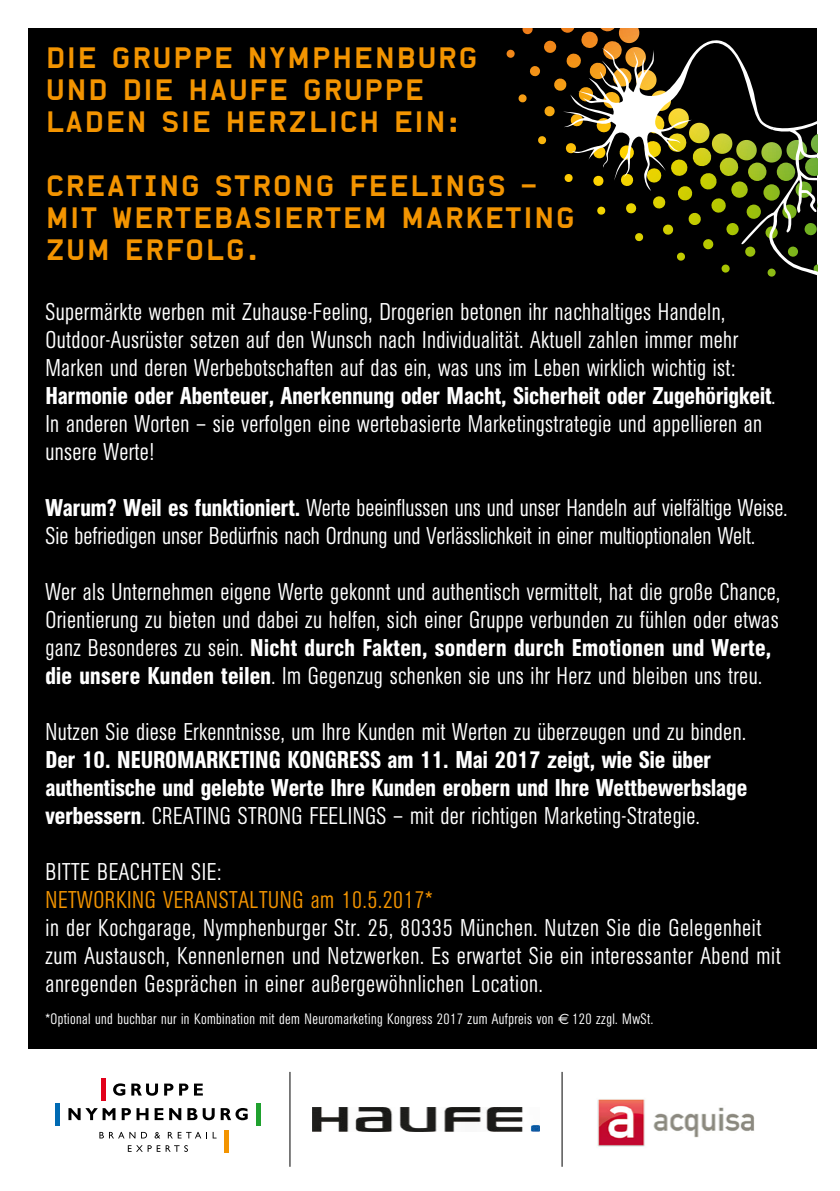
<style>
.page{position:relative;width:840px;height:1191px;background:#fff}
.page>*{position:absolute;margin:0;border:0;box-sizing:border-box;transform-origin:0 0}
.t1{font:28px/32px "Alpha Headline";letter-spacing:.025em;color:#f39400}
.t2{font:300 24px/28px "AG Buch Condensed BQ";letter-spacing:.015em;color:#fff}
.t3{font:500 24px/28px "AG Buch Condensed BQ";color:#fff}
.t4{font:300 24px "AG Buch Condensed BQ";letter-spacing:.025em;color:#f39400}
.t5{font:300 15px "AG Buch Condensed BQ";letter-spacing:.025em;color:#fff}
.s1{font-weight:500}
.s2{font-weight:300}
.s3{font-family:"Euro Sans";font-weight:400}
</style>
<div class="page">
<div style="left:28px;top:28px;width:788px;height:1021px;background:#000"></div>
<svg style="left:506px;top:28px;width:134px;height:117px"></svg>
<svg style="left:562px;top:38px;width:256px;height:240px"></svg>
<svg style="left:68px;top:1108px;width:47px;height:12px"></svg>
<svg style="left:122px;top:1108px;width:26px;height:12px"></svg>
<svg style="left:154px;top:1108px;width:9px;height:12px"></svg>
<svg style="left:169px;top:1108px;width:12px;height:12px"></svg>
<svg style="left:187px;top:1108px;width:27px;height:12px"></svg>
<svg style="left:220px;top:1108px;width:27px;height:12px"></svg>
<svg style="left:113px;top:1083px;width:12px;height:12px"></svg>
<svg style="left:131px;top:1083px;width:27px;height:12px"></svg>
<svg style="left:164px;top:1083px;width:9px;height:12px"></svg>
<svg style="left:179px;top:1083px;width:9px;height:12px"></svg>
<svg style="left:194px;top:1083px;width:9px;height:12px"></svg>
<div style="left:101px;top:1077px;width:5px;height:23px;background:#e2001a"></div>
<div style="left:55px;top:1103px;width:5px;height:22px;background:#006ab3"></div>
<div style="left:256px;top:1103px;width:5px;height:22px;background:#1fa12e"></div>
<svg style="left:128px;top:1145px;width:60px;height:6px"></svg>
<svg style="left:99px;top:1131px;width:36px;height:7px"></svg>
<svg style="left:141px;top:1132px;width:6px;height:6px"></svg>
<svg style="left:154px;top:1132px;width:6px;height:6px"></svg>
<svg style="left:168px;top:1131px;width:48px;height:7px"></svg>
<div style="left:224px;top:1130px;width:5px;height:22px;background:#f39400"></div>
<img style="left:312px;top:1107px;width:226px;height:24px">
<img style="left:597px;top:1099px;width:158px;height:48px">
<hr style="left:289px;top:1071px;width:1px;height:95px;background:#000">
<hr style="left:561px;top:1071px;width:1px;height:95px;background:#000">
<p class="t1" style="left:45px;top:41px;width:434px">DIE GRUPPE NYMPHENBURG<br>UND DIE HAUFE GRUPPE<br>LADEN SIE HERZLICH EIN:</p>
<p class="t1" style="left:45px;top:169px;width:531px">CREATING STRONG FEELINGS –<br>MIT WERTEBASIERTEM MARKETING<br>ZUM ERFOLG.</p>
<p class="t2" style="left:45px;top:298px;width:731px">Supermärkte werben mit Zuhause-Feeling, Drogerien betonen ihr nachhaltiges Handeln, Outdoor-Ausrüster setzen auf den Wunsch nach Individualität. Aktuell zahlen immer mehr Marken und deren Werbebotschaften auf das ein, was uns im Leben wirklich wichtig ist:<br><span class="s1">Harmonie oder Abenteuer, Anerkennung oder Macht, Sicherheit oder Zugehörigkeit</span>.<br>In anderen Worten – sie verfolgen eine wertebasierte Marketingstrategie und appellieren an unsere Werte!</p>
<p class="t2" style="left:45px;top:494px;width:743px"><span class="s1">Warum? Weil es funktioniert.</span> Werte beeinflussen uns und unser Handeln auf vielfältige Weise.<br>Sie befriedigen unser Bedürfnis nach Ordnung und Verlässlichkeit in einer multioptionalen Welt.</p>
<p class="t2" style="left:45px;top:578px;width:736px">Wer als Unternehmen eigene Werte gekonnt und authentisch vermittelt, hat die große Chance, Orientierung zu bieten und dabei zu helfen, sich einer Gruppe verbunden zu fühlen oder etwas ganz Besonderes zu sein. <span class="s1">Nicht durch Fakten, sondern durch Emotionen und Werte, die unsere Kunden teilen</span>. Im Gegenzug schenken sie uns ihr Herz und bleiben uns treu.</p>
<p class="t2" style="left:45px;top:718px;width:701px">Nutzen Sie diese Erkenntnisse, um Ihre Kunden mit Werten zu überzeugen und zu binden.</p>
<p class="t3" style="left:45px;top:746px;width:703px">Der 10. NEUROMARKETING KONGRESS am 11. Mai 2017 zeigt, wie Sie über authentische und gelebte Werte Ihre Kunden erobern und Ihre Wettbewerbslage verbessern<span class="s2">. CREATING STRONG FEELINGS – mit der richtigen Marketing-Strategie.</span></p>
<p class="t2" style="left:45px;top:858px;width:177px">BITTE BEACHTEN SIE:</p>
<p class="t4" style="left:45px;top:886px;width:388px">NETWORKING VERANSTALTUNG am 10.5.2017*</p>
<p class="t2" style="left:45px;top:914px;width:736px">in der Kochgarage, Nymphenburger Str. 25, 80335 München. Nutzen Sie die Gelegenheit zum Austausch, Kennenlernen und Netzwerken. Es erwartet Sie ein interessanter Abend mit anregenden Gesprächen in einer außergewöhnlichen Location.</p>
<p class="t5" style="left:45px;top:1010px;width:609px">*Optional und buchbar nur in Kombination mit dem Neuromarketing Kongress 2017 zum Aufpreis von <span class="s3">€</span> 120 zzgl. MwSt.</p>
</div>
